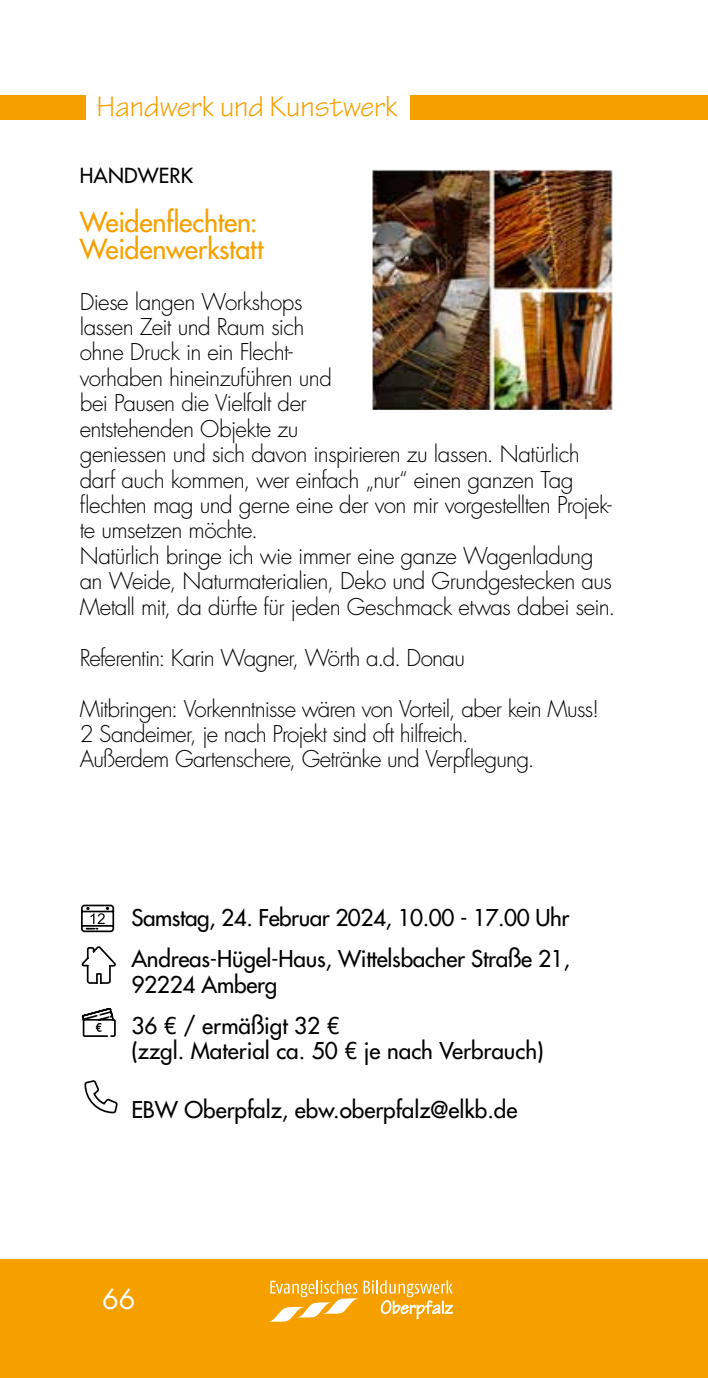
<style>
.page{position:relative;width:708px;height:1378px;background:#fff}
.page>*{position:absolute;margin:0;border:0;box-sizing:border-box;transform-origin:0 0}
.t1{font:30.38px "Tekton Pro";color:#f6a000}
.t2{font:500 27px/27px "Futura Std";letter-spacing:-.01em;color:#f6a000}
.t3{font:27px "Futura Std";color:#fff}
.t4{font:300 22.5px/25.4px "Futura Std";letter-spacing:-.03em;color:#000}
.t5{font:500 22.5px/41.4px "Futura Std";letter-spacing:-.01em;color:#000}
.t6{font:500 20.25px "Futura Std";letter-spacing:.01em;color:#000}
</style>
<div class="page">
<div style="left:0;top:1260px;width:708px;height:118px;background:#f6a000"></div>
<div style="left:0;top:96px;width:86px;height:24px;background:#f6a000"></div>
<div style="left:411px;top:96px;width:297px;height:24px;background:#f6a000"></div>
<svg style="left:81px;top:904px;width:34px;height:29px"></svg>
<svg style="left:81px;top:1007px;width:35px;height:30px"></svg>
<svg style="left:81px;top:946px;width:35px;height:38px"></svg>
<svg style="left:84px;top:1080px;width:34px;height:34px"></svg>
<img style="left:374px;top:171px;width:237px;height:238px">
<div style="left:366px;top:163px;width:253px;height:254px;border:7px solid #fff"></div>
<svg style="left:270px;top:1280px;width:88px;height:41px"></svg>
<svg style="left:364px;top:1280px;width:89px;height:39px"></svg>
<h1 class="t1" style="left:97px;top:89px;width:302px">Handwerk und Kunstwerk</h1>
<p class="t6" style="left:80px;top:163px;width:115px">HANDWERK</p>
<p class="t2" style="left:80px;top:208px;width:185px">Weidenflechten:<br>Weidenwerkstatt</p>
<p class="t4" style="left:80px;top:289px;width:537px">Diese langen Workshops<br>lassen Zeit und Raum sich<br>ohne Druck in ein Flecht-<br>vorhaben hineinzuführen und<br>bei Pausen die Vielfalt der<br>entstehenden Objekte zu<br>geniessen und sich davon inspirieren zu lassen. Natürlich darf auch kommen, wer einfach „nur“ einen ganzen Tag flechten mag und gerne eine der von mir vorgestellten Projek&shy;te umsetzen möchte.<br>Natürlich bringe ich wie immer eine ganze Wagenladung an Weide, Naturmaterialien, Deko und Grundgestecken aus Metall mit, da dürfte für jeden Geschmack etwas dabei sein.</p>
<p class="t4" style="left:80px;top:645px;width:387px">Referentin: Karin Wagner, Wörth a.d. Donau</p>
<p class="t4" style="left:80px;top:696px;width:521px">Mitbringen: Vorkenntnisse wären von Vorteil, aber kein Muss!<br>2 Sandeimer, je nach Projekt sind oft hilfreich.<br>Außerdem Gartenschere, Getränke und Verpflegung.</p>
<p class="t5" style="left:131px;top:897px;width:440px">Samstag, 24. Februar 2024, 10.00 - 17.00 Uhr<br>Andreas-Hügel-Haus, Wittelsbacher Straße 21,</p>
<p class="t5" style="left:131px;top:964px;width:210px">92224 Amberg<br>36 € / ermäßigt 32 €</p>
<p class="t5" style="left:131px;top:1030px;width:414px">(zzgl. Material ca. 50 € je nach Verbrauch)</p>
<p class="t5" style="left:131px;top:1089px;width:388px">EBW Oberpfalz, ebw.oberpfalz@elkb.de</p>
<p class="t3" style="left:102px;top:1282px;width:35px">66</p>
</div>
